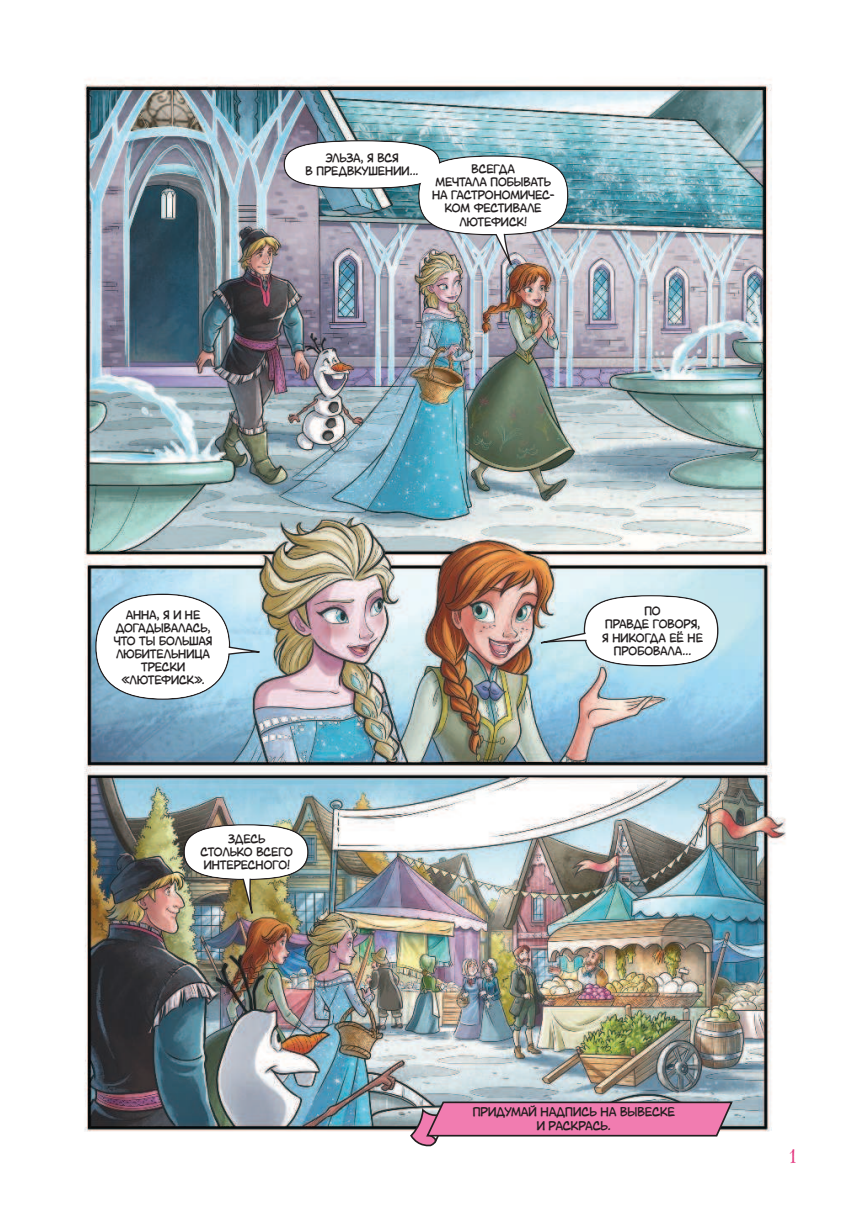
<style>
.page{position:relative;width:854px;height:1216px;background:#fff}
.page>*{position:absolute;margin:0;border:0;box-sizing:border-box;transform-origin:0 0}
.t1{font:20.3px "Honey Bee Basic";color:#e4377f}
.t2{font:11.72px/13.5px "Hurma Klimova";letter-spacing:-.025em;color:#231f20;text-align:center}
.t3{font:11.38px/13.1px "Hurma Klimova";letter-spacing:-.025em;color:#231f20;text-align:center}
</style>
<div class="page">
<img style="left:84px;top:79px;width:702px;height:1052px">
<svg style="left:484px;top:232px;width:35px;height:52px;background:#aeaeb4"></svg>
<div style="left:283px;top:140px;width:157px;height:49px;border:1px solid #231f20;border-radius:50%"></div>
<div style="left:285px;top:141px;width:154px;height:46px;background:#fff;border-radius:50%"></div>
<div style="left:419px;top:157px;width:148px;height:77px;background:#fff;border-radius:50%"></div>
<svg style="left:228px;top:645px;width:50px;height:11px"></svg>
<div style="left:97px;top:595px;width:132px;height:103px;background:#fff;border-radius:50%"></div>
<svg style="left:508px;top:631px;width:82px;height:17px"></svg>
<div style="left:585px;top:596px;width:131px;height:69px;background:#fff;border-radius:50%"></div>
<div style="left:184px;top:825px;width:124px;height:54px;background:#fff;border-radius:50%"></div>
<svg style="left:241px;top:878px;width:16px;height:62px"></svg>
<svg style="left:409px;top:1100px;width:324px;height:47px"></svg>
<img style="left:770px;top:1130px;width:16px;height:1px">
<p class="t3" style="left:305px;top:151px;width:115px">ЭЛЬЗА, Я ВСЯ<br>В ПРЕДВКУШЕНИИ...</p>
<p class="t3" style="left:432px;top:162px;width:124px">ВСЕГДА<br>МЕЧТАЛА ПОБЫВАТЬ<br>НА ГАСТРОНОМИЧЕС-<br>КОМ ФЕСТИВАЛЕ<br>ЛЮТЕФИСК!</p>
<p class="t3" style="left:114px;top:608px;width:100px">АННА, Я И НЕ<br>ДОГАДЫВАЛАСЬ,<br>ЧТО ТЫ БОЛЬШАЯ<br>ЛЮБИТЕЛЬНИЦА<br>ТРЕСКИ ‹ЛЮТЕФИСК›.</p>
<p class="t3" style="left:200px;top:832px;width:94px">ЗДЕСЬ<br>СТОЛЬКО ВСЕГО<br>ИНТЕРЕСНОГО!</p>
<p class="t3" style="left:602px;top:604px;width:102px">ПО<br>ПРАВДЕ ГОВОРЯ,<br>Я НИКОГДА ЕЁ НЕ<br>ПРОБОВАЛА...</p>
<p class="t2" style="left:472px;top:1105px;width:204px">ПРИДУМАЙ НАДПИСЬ НА ВЫВЕСКЕ<br>И РАСКРАСЬ.</p>
<h1 class="t1" style="left:789px;top:1143px;width:8px">1</h1>
</div>
